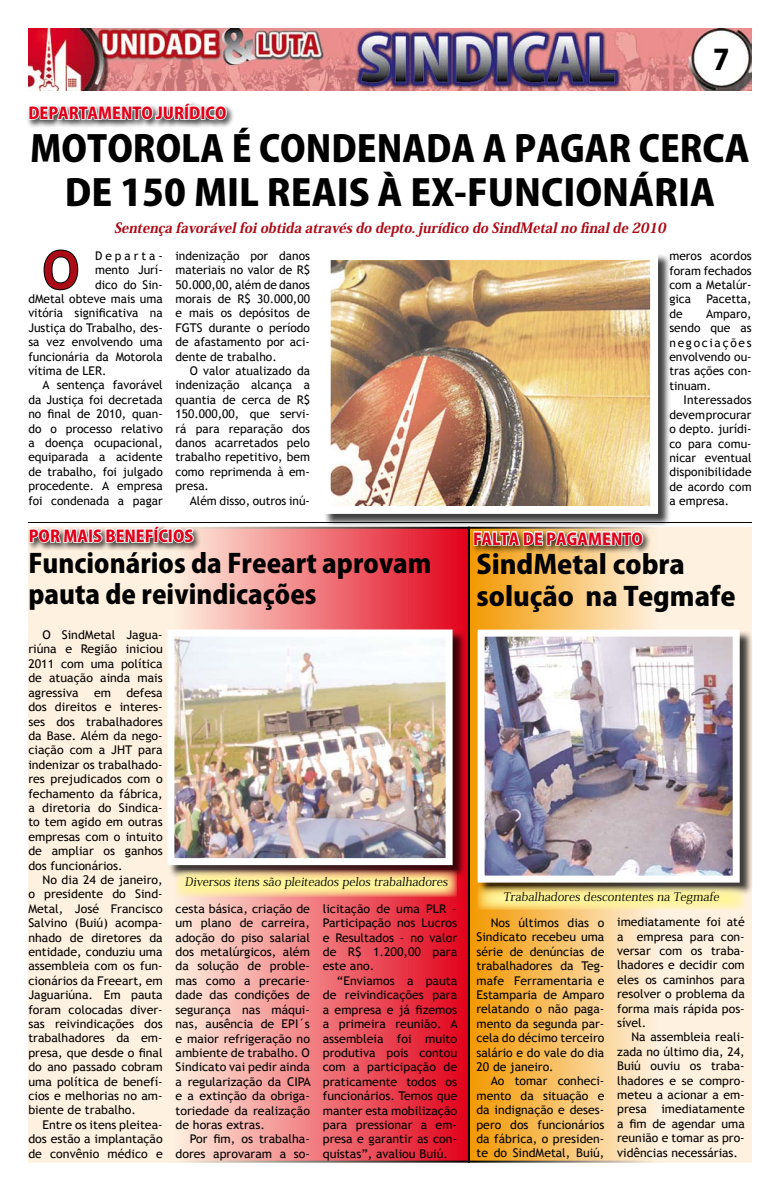
<style>
.page{position:relative;width:780px;height:1191px;background:#fff}
.page>*{position:absolute;margin:0;border:0;box-sizing:border-box;transform-origin:0 0}
.t1{font:700 52.2px "Trebuchet MS";color:#ab0b17}
.t2{font:800 36px/43.2px "Koz Go Pro";color:#000;text-align:center}
.t3{font:800 28px "Koz Go Pro";color:#000}
.t4{font:800 26px/31.2px "Koz Go Pro";color:#000}
.t5{font:800 26px/31.2px "Koz Go Pro";color:#000;scale:1.05 1}
.t6{font:800 16px "Koz Go Pro";color:#e2001a}
.t7{font:italic 800 14px "Koz Min Pro";color:#ab0b17;scale:.96 1}
.t8{font:12px/14.4px "Trebuchet MS";color:#000;text-align:justify}
.t9{font:12px "Koz Min Pro";color:#000}
.t10{font:12px "Trebuchet MS";letter-spacing:.245em;color:#000}
</style>
<div class="page">
<svg style="left:28px;top:531px;width:439px;height:628px"></svg>
<img style="left:28px;top:28px;width:723px;height:63px">
<svg style="left:471px;top:574px;width:277px;height:585px"></svg>
<div style="left:168px;top:630px;width:302px;height:252px;background:#000;opacity:.75"></div>
<img style="left:175px;top:637px;width:269px;height:220px">
<div style="left:167px;top:629px;width:285px;height:236px;border:7px solid #fff"></div>
<div style="left:478px;top:630px;width:279px;height:269px;background:#000;opacity:.75"></div>
<img style="left:485px;top:637px;width:246px;height:237px">
<div style="left:477px;top:629px;width:262px;height:253px;border:7px solid #fff"></div>
<div style="left:26px;top:523px;width:300px;height:46px;background:#000;opacity:.75"></div>
<svg style="left:28px;top:523px;width:167px;height:26px"></svg>
<div style="left:470px;top:528px;width:300px;height:46px;background:#000;opacity:.75"></div>
<img style="left:472px;top:531px;width:172px;height:21px">
<svg style="left:175px;top:870px;width:282px;height:27px"></svg>
<svg style="left:477px;top:886px;width:268px;height:23px"></svg>
<svg style="left:27px;top:86px;width:201px;height:40px"></svg>
<svg style="left:43px;top:249px;width:36px;height:42px"></svg>
<div style="left:323px;top:253px;width:352px;height:278px;background:#000;opacity:.75"></div>
<img style="left:332px;top:261px;width:317px;height:244px">
<div style="left:323px;top:252px;width:335px;height:262px;border:8px solid #fff"></div>
<hr style="left:28px;top:520px;width:725px;height:3px;background:#df001a;opacity:.75">
<h3 class="t3" style="left:713px;top:41px;width:18px">7</h3>
<h3 class="t6" style="left:28px;top:102px;width:199px">DEPARTAMENTO JURÍDICO</h3>
<h2 class="t2" style="left:30px;top:130px;width:721px">MOTOROLA É CONDENADA A PAGAR CERCA<br>DE 150 MIL REAIS À EX-FUNCIONÁRIA</h2>
<p class="t7" style="left:114px;top:217px;width:580px">Sentença favorávelfoiobtida atravésdo depto.jurídico do SindMetalno finalde 2010</p>
<h1 class="t1" style="left:43px;top:237px;width:38px">O</h1>
<p class="t10" style="left:95px;top:248px;width:69px">Departa-</p>
<p class="t8" style="left:175px;top:248px;width:136px">indenização por danos materiais no valor de R$ 50.000,00, além de danos morais de R$ 30.000,00 e mais os depósitos de FGTS durante o período de afastamento por aci&shy;dente de trabalho.</p>
<p class="t8" style="left:175px;top:364px;width:136px;text-indent:14px">O valor atualizado da indenização alcança a quantia de cerca de R$ 150.000,00, que servi&shy;rá para reparação dos danos acarretados pelo trabalho repetitivo, bem como reprimenda à em&shy;presa.</p>
<p class="t8" style="left:190px;top:493px;width:122px">Além disso, outros inú-</p>
<p class="t8" style="left:669px;top:249px;width:84px">meros acordos foram fechados com a Metalúr&shy;gica</p>
<p class="t8" style="left:95px;top:263px;width:69px">mento Jurí-</p>
<p class="t8" style="left:95px;top:277px;width:69px">dico do Sin-</p>
<p class="t8" style="left:28px;top:292px;width:136px">dMetal obteve mais uma</p>
<p class="t8" style="left:28px;top:306px;width:136px">vitória significativa na</p>
<p class="t8" style="left:28px;top:320px;width:136px">Justiça do Trabalho, des-</p>
<p class="t8" style="left:28px;top:335px;width:136px">sa vez envolvendo uma</p>
<p class="t8" style="left:28px;top:349px;width:136px">funcionária da Motorola</p>
<p class="t8" style="left:28px;top:364px;width:80px">vítima de LER.</p>
<p class="t8" style="left:43px;top:378px;width:122px">A sentença favorável</p>
<p class="t8" style="left:28px;top:392px;width:136px">da Justiça foi decretada</p>
<p class="t8" style="left:28px;top:407px;width:136px">no final de 2010, quan-</p>
<p class="t8" style="left:28px;top:421px;width:136px">do o processo relativo</p>
<p class="t8" style="left:28px;top:436px;width:136px">a doença ocupacional,</p>
<p class="t8" style="left:28px;top:450px;width:136px">equiparada a acidente</p>
<p class="t8" style="left:28px;top:464px;width:136px">de trabalho, foi julgado</p>
<p class="t8" style="left:28px;top:479px;width:136px">procedente. A empresa</p>
<p class="t8" style="left:28px;top:493px;width:136px">foi condenada a pagar</p>
<p class="t8" style="left:706px;top:292px;width:47px">Pacetta,</p>
<p class="t8" style="left:669px;top:306px;width:15px">de</p>
<p class="t8" style="left:669px;top:306px;width:84px;text-indent:37px">Amparo, sendo que as negociações envolvendo ou&shy;tras ações con&shy;tinuam.</p>
<p class="t8" style="left:669px;top:393px;width:84px;text-indent:14px">Interessados devem procurar o depto. jurídi&shy;co para comu&shy;nicar eventual disponibilidade de acordo com a empresa.</p>
<h3 class="t6" style="left:29px;top:525px;width:166px">POR MAIS BENEFÍCIOS</h3>
<h3 class="t6" style="left:473px;top:528px;width:171px">FALTA DE PAGAMENTO</h3>
<h3 class="t5" style="left:476px;top:551px;width:248px">SindMetal cobra solução na Tegmafe</h3>
<h3 class="t4" style="left:28px;top:550px;width:404px">Funcionários da Freeart aprovam pauta de reivindicações</h3>
<p class="t8" style="left:28px;top:628px;width:136px;text-indent:14px">O SindMetal Jagua&shy;riúna e Região iniciou 2011 com uma política de atuação ainda mais agressiva</p>
<p class="t8" style="left:28px;top:685px;width:136px;text-indent:98px">defesa dos direitos e interes&shy;ses dos trabalhadores da Base. Além da nego&shy;ciação com a JHT para indenizar os trabalhado&shy;res prejudicados com o fechamento da fábrica, a diretoria do Sindica&shy;to tem agido em outras empresas com o intuito de ampliar os ganhos dos funcionários.</p>
<p class="t8" style="left:28px;top:872px;width:136px;text-indent:14px">No dia 24 de janeiro, o presidente do Sind-Metal, José Francisco Salvino (Buiú) acompa&shy;nhado de diretores da entidade, conduziu uma assembleia com os fun&shy;cionários da Freeart, em Jaguariúna. Em pauta foram colocadas diver&shy;sas reivindicações dos trabalhadores da em&shy;presa, que desde o final do ano passado cobram uma política de benefí&shy;cios e melhorias no am&shy;biente de trabalho.</p>
<p class="t8" style="left:28px;top:1117px;width:136px;text-indent:14px">Entre os itens pleitea&shy;dos estão a implantação de convênio médico e</p>
<p class="t8" style="left:94px;top:685px;width:18px">em</p>
<p class="t9" style="left:185px;top:872px;width:266px">Diversos itens são pleiteados pelos trabalhadores</p>
<p class="t8" style="left:175px;top:901px;width:137px">cesta básica, criação de um plano de carreira, adoção do piso salarial dos metalúrgicos, além da solução de proble&shy;mas como a precarie&shy;dade das condições de segurança nas máqui&shy;nas, ausência de EPI´s e maior refrigeração no ambiente de trabalho. O Sindicato vai pedir ainda a regularização da CIPA e a extinção da obriga&shy;toriedade da realização de horas extras.</p>
<p class="t8" style="left:175px;top:1132px;width:136px;text-align:right">Por fim, os trabalha&shy;dores aprovaram a so-</p>
<p class="t8" style="left:323px;top:901px;width:136px">licitação de uma PLR – Participação nos Lucros e Resultados – no valor de R$ 1.200,00 para este ano.</p>
<p class="t8" style="left:323px;top:973px;width:137px;text-indent:14px">“Enviamos a pauta de reivindicações para a empresa e já fizemos a primeira reunião. A assembleia foi muito produtiva pois contou com a participação de praticamente todos os funcionários. Temos que manter esta mobilização para pressionar a em&shy;presa e garantir as con&shy;quistas”, avaliou Buiú.</p>
<p class="t9" style="left:503px;top:888px;width:219px">Trabalhadores descontentes na Tegmafe</p>
<p class="t8" style="left:476px;top:915px;width:129px;text-indent:14px">Nos últimos dias o Sindicato recebeu uma série de denúncias de trabalhadores da Teg&shy;mafe Ferramentaria e Estamparia de Amparo relatando o não paga&shy;mento da segunda par&shy;cela do décimo terceiro salário e do vale do dia 20 de janeiro.</p>
<p class="t8" style="left:476px;top:1074px;width:129px;text-indent:14px">Ao tomar conheci&shy;mento da situação e da indignação e deses&shy;pero dos funcionários da fábrica, o presiden&shy;te do SindMetal, Buiú,</p>
<p class="t8" style="left:617px;top:915px;width:129px">imediatamente foi até a empresa para con&shy;versar com os traba&shy;lhadores e decidir com eles os caminhos para resolver o problema da forma mais rápida pos&shy;sível.</p>
<p class="t8" style="left:617px;top:1030px;width:129px;text-indent:14px">Na assembleia reali&shy;zada no último dia, 24, Buiú ouviu os traba&shy;lhadores e se compro&shy;meteu a acionar a em&shy;presa imediatamente a fim de agendar uma reunião e tomar as pro&shy;vidências necessárias.</p>
</div>
